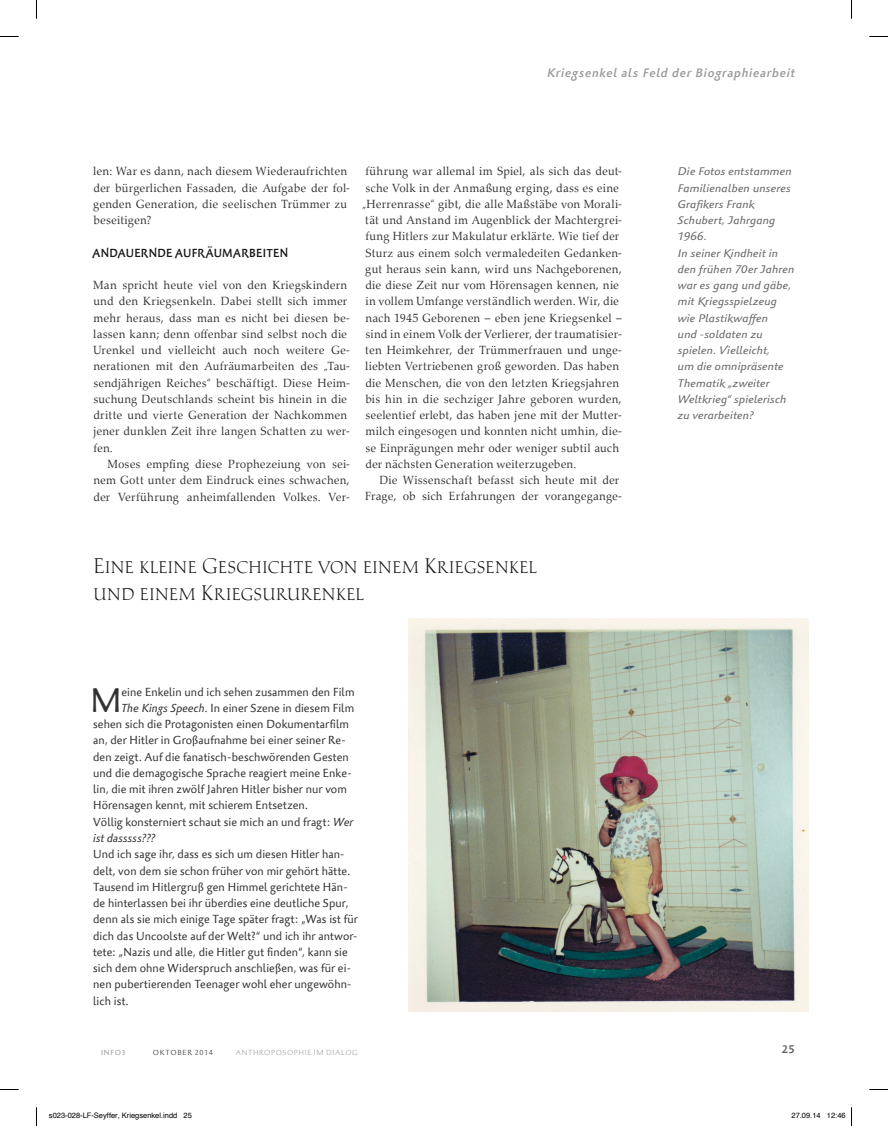
<style>
.page{position:relative;width:888px;height:1126px;background:#fff}
.page>*{position:absolute;margin:0;border:0;box-sizing:border-box;transform-origin:0 0}
.t1{font:34.62px "Palatino Sans Com";color:#323232;scale:.95 1}
.t2{font:21.38px/27px "Palatino Nova Titling";letter-spacing:-.005em;color:#151616;scale:.95 1}
.t3{font:italic 500 12.5px "Palatino Sans Com";letter-spacing:.06em;color:#999}
.t4{font:11.88px/16.2px "Palatino Nova";letter-spacing:.01em;color:#323232;scale:.95 1}
.t5{font:11.88px/16.2px "Palatino Sans Com";letter-spacing:.01em;color:#323232;scale:.95 1}
.t6{font:500 11.88px "Palatino Sans Infl Com";letter-spacing:.025em;color:#151616;scale:.95 1}
.t7{font:italic 11.88px "Palatino Sans Com";letter-spacing:.015em;color:#323232;scale:.95 1}
.t8{font:italic 11.25px/16.2px "Palatino Sans Infl Com";letter-spacing:.01em;color:#686868;scale:1.06 1}
.t9{font:500 11.25px "Palatino Sans Com";color:#5b5b5b}
.t10{font:7.5px "Helvetica";color:#000}
.t11{font:300 7.5px "Palatino Sans Com";letter-spacing:.085em;color:#999}
.t12{font:7.5px "Palatino Sans Com";letter-spacing:.09em;color:#5b5b5b}
.t13{font:7.5px "Palatino Sans Com";letter-spacing:.095em;color:#999}
.s1{font-style:italic}
</style>
<div class="page">
<img style="left:408px;top:618px;width:400px;height:393px">
<svg style="left:0;top:36px;width:19px;height:1px"></svg>
<svg style="left:869px;top:36px;width:19px;height:1px"></svg>
<svg style="left:0;top:1089px;width:19px;height:1px"></svg>
<svg style="left:869px;top:1089px;width:19px;height:1px"></svg>
<svg style="left:36px;top:0;width:1px;height:19px"></svg>
<svg style="left:36px;top:1107px;width:1px;height:18px"></svg>
<svg style="left:851px;top:0;width:1px;height:19px"></svg>
<svg style="left:851px;top:1107px;width:1px;height:18px"></svg>
<p class="t3" style="left:547px;top:65px;width:249px">Kriegsenkel als Feld der Biographiearbeit</p>
<p class="t4" style="left:93px;top:163px;width:272px">len: War es dann, nach diesem Wiederaufrichten der bürgerlichen Fassaden, die Aufgabe der fol&shy;genden Generation, die seelischen Trümmer zu beseitigen?</p>
<p class="t6" style="left:92px;top:245px;width:208px">ANDAUERNDE AUFRÄUMARBEITEN</p>
<p class="t4" style="left:93px;top:277px;width:272px">Man spricht heute viel von den Kriegskindern und den Kriegsenkeln. Dabei stellt sich immer mehr heraus, dass man es nicht bei diesen be&shy;lassen kann; denn offenbar sind selbst noch die Urenkel und vielleicht auch noch weitere Ge&shy;nerationen mit den Aufräumarbeiten des „Tau&shy;sendjährigen Reiches“ beschäftigt. Diese Heim&shy;suchung Deutschlands scheint bis hinein in die dritte und vierte Generation der Nachkommen jener dunklen Zeit ihre langen Schatten zu wer&shy;fen.</p>
<p class="t4" style="left:93px;top:456px;width:272px;text-align:justify;text-indent:14px">Moses empfing diese Prophezeiung von sei&shy;nem Gott unter dem Eindruck eines schwachen, der Verführung anheimfallenden Volkes. Ver-</p>
<p class="t4" style="left:362px;top:163px;width:275px">führung war allemal im Spiel, als sich das deut&shy;sche Volk in der Anmaßung erging, dass es eine „Herrenrasse“ gibt, die alle Maßstäbe von Morali&shy;tät und Anstand im Augenblick der Machtergrei&shy;fung Hitlers zur Makulatur erklärte. Wie tief der Sturz aus einem solch vermaledeiten Gedanken&shy;gut heraus sein kann, wird uns Nachgeborenen, die diese Zeit nur vom Hörensagen kennen, nie in vollem Umfange verständlich werden. Wir, die nach 1945 Geborenen – eben jene Kriegsenkel – sind in einem Volk der Verlierer, der traumatisier&shy;ten Heimkehrer, der Trümmerfrauen und unge&shy;liebten Vertriebenen groß geworden. Das haben die Menschen, die von den letzten Kriegsjahren bis hin in die sechziger Jahre geboren wurden, seelentief erlebt, das haben jene mit der Mutter&shy;milch eingesogen und konnten nicht umhin, die&shy;se Einprägungen mehr oder weniger subtil auch der nächsten Generation weiterzugeben.</p>
<p class="t4" style="left:365px;top:472px;width:272px;text-align:right">Die Wissenschaft befasst sich heute mit der<br>Frage, ob sich Erfahrungen der vorangegange-</p>
<p class="t8" style="left:678px;top:163px;width:112px">Die Fotos entstammen<br>Familienalben unseres<br>Grafikers Frank<br>Schubert, Jahrgang<br>1966.<br>In seiner Kindheit in den frühen 70er Jahren war es gang und gäbe, mit Kriegsspielzeug wie Plastikwaffen<br>und -soldaten zu spielen. Vielleicht,<br>um die omnipräsente<br>Thematik „zweiter<br>Weltkrieg“ spielerisch zu verarbeiten?</p>
<h2 class="t2" style="left:93px;top:551px;width:469px">Eine kleine Geschichte von einem Kriegsenkel und einem Kriegsururenkel</h2>
<h1 class="t1" style="left:90px;top:678px;width:34px">M</h1>
<p class="t5" style="left:121px;top:683px;width:247px">eine Enkelin und ich sehen zusammen den Film</p>
<p class="t5" style="left:121px;top:699px;width:246px"><span class="s1">The Kings Speech</span>. In einer Szene in diesem Film</p>
<p class="t5" style="left:93px;top:716px;width:271px">sehen sich die Protagonisten einen Dokumentarfilm</p>
<p class="t5" style="left:93px;top:732px;width:267px">an, der Hitler in Großaufnahme bei einer seiner Re-</p>
<p class="t5" style="left:93px;top:748px;width:271px">den zeigt. Auf die fanatisch-beschwörenden Gesten</p>
<p class="t5" style="left:93px;top:764px;width:274px">und die demagogische Sprache reagiert meine Enke-</p>
<p class="t5" style="left:93px;top:781px;width:269px">lin, die mit ihren zwölf Jahren Hitler bisher nur vom</p>
<p class="t5" style="left:93px;top:797px;width:227px">Hörensagen kennt, mit schierem Entsetzen.</p>
<p class="t5" style="left:93px;top:813px;width:275px">Völlig konsterniert schaut sie mich an und fragt: <span class="s1">Wer</span></p>
<p class="t7" style="left:93px;top:830px;width:67px">ist dasssss???</p>
<p class="t5" style="left:93px;top:846px;width:280px">Und ich sage ihr, dass es sich um diesen Hitler han&shy;delt, von dem sie schon früher von mir gehört hätte.<br>Tausend im Hitlergruß gen Himmel gerichtete Hän&shy;de hinterlassen bei ihr überdies eine deutliche Spur, denn als sie mich einige Tage später fragt: „Was ist für dich das Uncoolste auf der Welt?“ und ich ihr antwor&shy;tete: „Nazis und alle, die Hitler gut finden“, kann sie sich dem ohne Widerspruch anschließen, was für ei&shy;nen pubertierenden Teenager wohl eher ungewöhn&shy;lich ist.</p>
<p class="t13" style="left:101px;top:1047px;width:26px">INFO3</p>
<p class="t12" style="left:153px;top:1047px;width:61px">OKTOBER 2014</p>
<p class="t11" style="left:236px;top:1047px;width:123px">ANTHROPOSOPHIE IM DIALOG</p>
<p class="t9" style="left:782px;top:1042px;width:14px">25</p>
<p class="t10" style="left:49px;top:1109px;width:144px">s023-028-LF-Seyffer, Kriegsenkel.indd 25</p>
<p class="t10" style="left:791px;top:1109px;width:56px">27.09.14 12:46</p>
</div>
